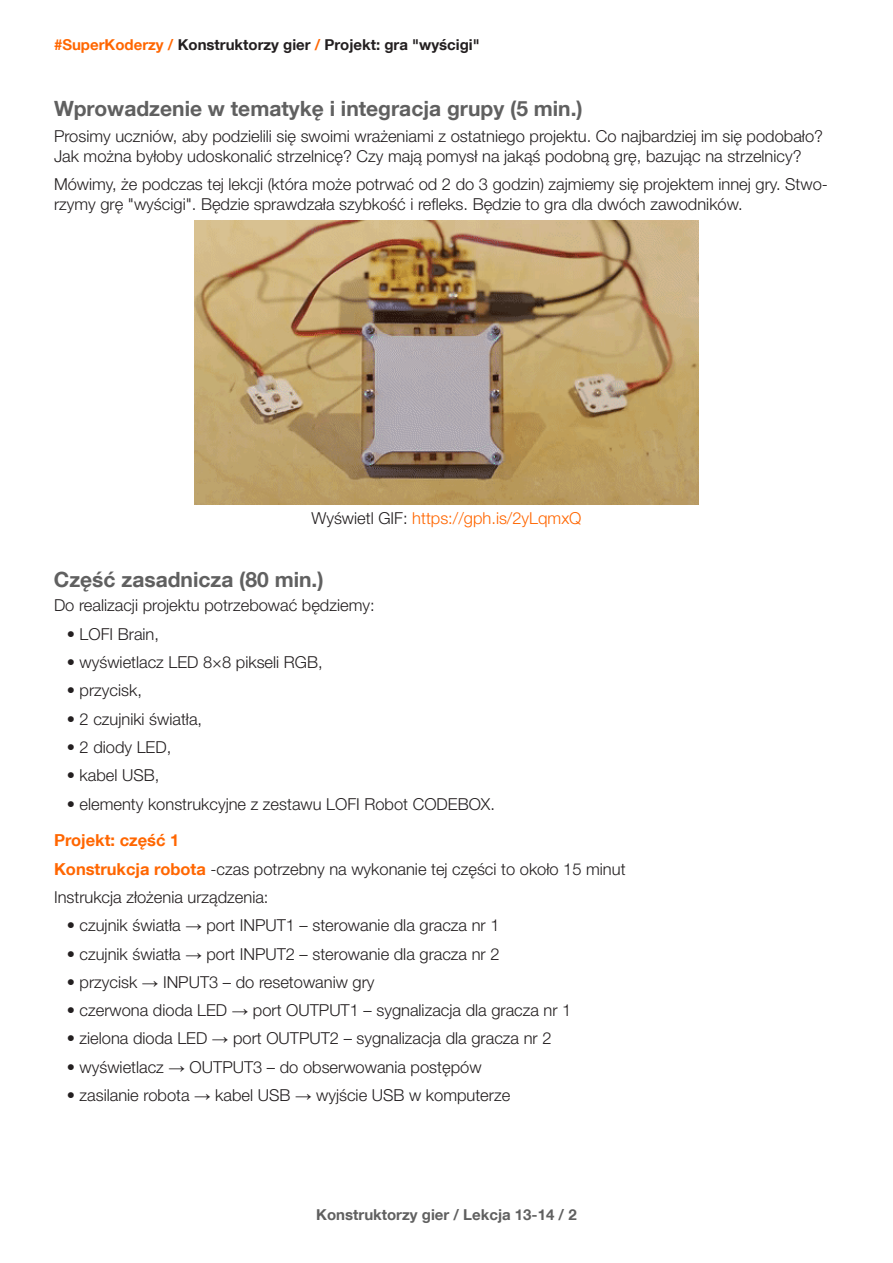
<style>
.page{position:relative;width:893px;height:1263px;background:#fff}
.page>*{position:absolute;margin:0;border:0;box-sizing:border-box;transform-origin:0 0}
.t1{font:700 21px "Helvetica Neue";color:#606060}
.t2{font:300 16.5px/19.8px "Helvetica Neue";color:#231f20}
.t3{font:300 16.5px "Helvetica Neue";color:#f60}
.t4{font:700 16.5px "Helvetica Neue";color:#f60}
.t5{font:700 15px "Helvetica Neue";color:#231f20}
.t6{font:700 15px "Helvetica Neue";color:#606060}
.s1{color:#f60}
.s2{color:#231f20}
.s3{font-weight:700;color:#f60}
.s4{font-family:"Arial Narrow";font-weight:400}
</style>
<div class="page">
<img style="left:194px;top:220px;width:505px;height:284px">
<p class="t5" style="left:54px;top:35px;width:427px"><span class="s1">#SuperKoderzy /</span> Konstruktorzy gier <span class="s1">/</span> Projekt: gra "wyścigi"</p>
<p class="t1" style="left:54px;top:95px;width:530px">Wprowadzenie w tematykę i integracja grupy (5 min.)</p>
<p class="t2" style="left:54px;top:125px;width:770px">Prosimy uczniów, aby podzielili się swoimi wrażeniami z ostatniego projektu. Co najbardziej im się podobało?<br>Jak można byłoby udoskonalić strzelnicę? Czy mają pomysł na jakąś podobną grę, bazując na strzelnicy?</p>
<p class="t2" style="left:54px;top:173px;width:775px">Mówimy, że podczas tej lekcji (która może potrwać od 2 do 3 godzin) zajmiemy się projektem innej gry. Stwo&shy;rzymy grę "wyścigi". Będzie sprawdzała szybkość i refleks. Będzie to gra dla dwóch zawodników.</p>
<p class="t3" style="left:311px;top:505px;width:272px"><span class="s2">Wyświetl GIF:</span> https://gph.is/2yLqmxQ</p>
<p class="t1" style="left:54px;top:566px;width:271px">Część zasadnicza (80 min.)</p>
<p class="t2" style="left:54px;top:595px;width:322px">Do realizacji projektu potrzebować będziemy:</p>
<p class="t2" style="left:67px;top:623px;width:94px">• LOFI Brain,</p>
<p class="t2" style="left:67px;top:651px;width:257px">• wyświetlacz LED 8×8 pikseli RGB,</p>
<p class="t2" style="left:67px;top:680px;width:77px">• przycisk,</p>
<p class="t2" style="left:67px;top:708px;width:137px">• 2 czujniki światła,</p>
<p class="t2" style="left:67px;top:736px;width:106px">• 2 diody LED,</p>
<p class="t2" style="left:67px;top:764px;width:94px">• kabel USB,</p>
<p class="t2" style="left:67px;top:793px;width:430px">• elementy konstrukcyjne z zestawu LOFI Robot CODEBOX.</p>
<p class="t4" style="left:54px;top:830px;width:127px">Projekt: część 1</p>
<p class="t2" style="left:54px;top:858px;width:573px"><span class="s3">Konstrukcja robota</span> -czas potrzebny na wykonanie tej części to około 15 minut</p>
<p class="t2" style="left:54px;top:886px;width:216px">Instrukcja złożenia urządzenia:</p>
<p class="t2" style="left:67px;top:914px;width:434px">• czujnik światła <span class="s4">→</span> port INPUT1 – sterowanie dla gracza nr 1</p>
<p class="t2" style="left:67px;top:943px;width:434px">• czujnik światła <span class="s4">→</span> port INPUT2 – sterowanie dla gracza nr 2</p>
<p class="t2" style="left:67px;top:971px;width:309px">• przycisk <span class="s4">→</span> INPUT3 – do resetowaniw gry</p>
<p class="t2" style="left:67px;top:999px;width:506px">• czerwona dioda LED <span class="s4">→</span> port OUTPUT1 – sygnalizacja dla gracza nr 1</p>
<p class="t2" style="left:67px;top:1028px;width:486px">• zielona dioda LED <span class="s4">→</span> port OUTPUT2 – sygnalizacja dla gracza nr 2</p>
<p class="t2" style="left:67px;top:1056px;width:416px">• wyświetlacz <span class="s4">→</span> OUTPUT3 – do obserwowania postępów</p>
<p class="t2" style="left:67px;top:1084px;width:445px">• zasilanie robota <span class="s4">→</span> kabel USB <span class="s4">→</span> wyjście USB w komputerze</p>
<p class="t6" style="left:316px;top:1205px;width:262px">Konstruktorzy gier / Lekcja 13-14 / 2</p>
</div>
